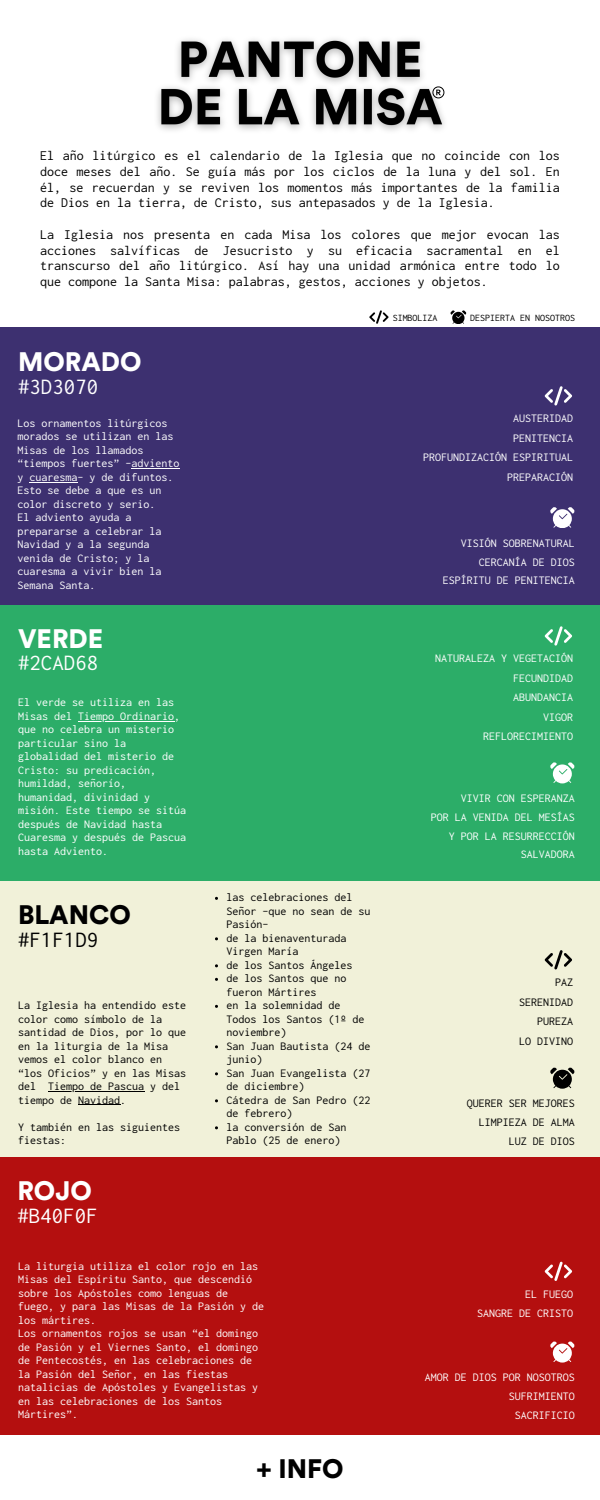
<style>
.page{position:relative;width:600px;height:1500px;background:#fff}
.page>*{position:absolute;margin:0;border:0;box-sizing:border-box;transform-origin:0 0}
.t1{font:900 26.5px "Circular Std";color:#fff}
.t2{font:900 26.5px "Circular Std";color:#000}
.t3{font:22.9px "Inconsolata";color:#fff}
.t4{font:22.9px "Inconsolata";color:#000}
.t5{font:14px/15.8px "Inconsolata";color:#000;text-align:justify}
.t6{font:12px/13.5px "Inconsolata";color:#fff;text-align:right}
.t7{font:12px/13.5px "Inconsolata";color:#000}
.t8{font:10px "Inconsolata";color:#000}
</style>
<div class="page">
<div style="left:0;top:604px;width:600px;height:278px;background:#2cad68"></div>
<div style="left:0;top:328px;width:600px;height:277px;background:#3d3070"></div>
<div style="left:0;top:881px;width:600px;height:277px;background:#f1f1d9"></div>
<div style="left:0;top:1158px;width:600px;height:277px;background:#b40f0f"></div>
<svg style="left:545px;top:386px;width:27px;height:20px"></svg>
<svg style="left:550px;top:507px;width:25px;height:21px"></svg>
<svg style="left:369px;top:310px;width:20px;height:14px"></svg>
<svg style="left:450px;top:310px;width:16px;height:14px"></svg>
<svg style="left:545px;top:626px;width:27px;height:20px"></svg>
<svg style="left:550px;top:762px;width:25px;height:21px"></svg>
<svg style="left:545px;top:950px;width:27px;height:19px"></svg>
<svg style="left:550px;top:1067px;width:25px;height:21px"></svg>
<svg style="left:545px;top:1262px;width:27px;height:19px"></svg>
<svg style="left:550px;top:1341px;width:25px;height:21px"></svg>
<img style="left:157px;top:39px;width:288px;height:92px">
<hr style="left:137px;top:468px;width:42px;height:1px;background:#fff">
<hr style="left:35px;top:482px;width:42px;height:1px;background:#fff">
<hr style="left:78px;top:721px;width:96px;height:1px;background:#fff">
<hr style="left:48px;top:1091px;width:96px;height:1px;background:#000">
<hr style="left:78px;top:1105px;width:42px;height:1px;background:#000">
<h4 class="t5" style="left:40px;top:148px;width:521px">El año litúrgico es el calendario de la Iglesia que no coincide con los doce meses del año. Se guía más por los ciclos de la luna y del sol. En él, se recuerdan y se reviven los momentos más importantes de la familia de Dios en la tierra, de Cristo, sus antepasados y de la Iglesia.</h4>
<p class="t5" style="left:40px;top:226px;width:521px">La Iglesia nos presenta en cada Misa los colores que mejor evocan las acciones salvíficas de Jesucristo y su eficacia sacramental en el transcurso del año litúrgico. Así hay una unidad armónica entre todo lo que compone la Santa Misa: palabras, gestos, acciones y objetos.</p>
<p class="t1" style="left:18px;top:350px;width:125px">MORADO</p>
<p class="t3" style="left:18px;top:375px;width:82px">#3D3070</p>
<p class="t8" style="left:393px;top:312px;width:46px">SIMBOLIZA</p>
<h4 class="t8" style="left:470px;top:312px;width:106px">DESPIERTA EN NOSOTROS</h4>
<h5 class="t6" style="left:17px;top:416px;width:164px;text-align:left">Los ornamentos litúrgicos morados se utilizan en las<br>Misas de los llamados “tiempos fuertes” -adviento y cuaresma- y de difuntos.<br>Esto se debe a que es un color discreto y serio.<br>El adviento ayuda a prepararse a celebrar la<br>Navidad y a la segunda venida de Cristo; y la cuaresma a vivir bien la<br>Semana Santa.</h5>
<h2 class="t6" style="left:423px;top:409px;width:152px;line-height:19.5px">AUSTERIDAD<br>PENITENCIA<br>PROFUNDIZACIÓN ESPIRITUAL<br>PREPARACIÓN</h2>
<h3 class="t6" style="left:443px;top:533px;width:134px;line-height:18.8px">VISIÓN SOBRENATURAL<br>CERCANÍA DE DIOS<br>ESPÍRITU DE PENITENCIA</h3>
<h2 class="t1" style="left:18px;top:626px;width:87px">VERDE</h2>
<p class="t3" style="left:18px;top:651px;width:82px">#2CAD68</p>
<h6 class="t6" style="left:18px;top:696px;width:158px;text-align:left">El verde se utiliza en las<br>Misas del</h6>
<p class="t6" style="left:18px;top:709px;width:170px;text-align:left;text-indent:60px">Tiempo Ordinario, que no celebra un misterio particular sino la globalidad del misterio de<br>Cristo: su predicación, humildad, señorío, humanidad, divinidad y misión. Este tiempo se sitúa después de Navidad hasta<br>Cuaresma y después de Pascua hasta Adviento.</p>
<h6 class="t2" style="left:18px;top:903px;width:114px">BLANCO</h6>
<h3 class="t4" style="left:18px;top:927px;width:82px">#F1F1D9</h3>
<h5 class="t7" style="left:18px;top:999px;width:170px">La Iglesia ha entendido este color como símbolo de la santidad de Dios, por lo que en la liturgia de la Misa vemos el color blanco en “los Oficios” y en las Misas del</h5>
<h2 class="t7" style="left:18px;top:1080px;width:164px;text-indent:30px">Tiempo de Pascua y del tiempo de Navidad.</h2>
<h2 class="t7" style="left:18px;top:1120px;width:164px">Y también en las siguientes fiestas:</h2>
<h5 class="t1" style="left:17px;top:1179px;width:76px">ROJO</h5>
<p class="t3" style="left:17px;top:1203px;width:82px">#B40F0F</p>
<h3 class="t7" style="left:226px;top:891px;width:146px">las celebraciones del<br>Señor -que no sean de su<br>Pasión-</h3>
<h6 class="t7" style="left:226px;top:931px;width:122px">de la bienaventurada<br>Virgen María</h6>
<h6 class="t7" style="left:226px;top:958px;width:128px">de los Santos Ángeles</h6>
<h6 class="t7" style="left:226px;top:972px;width:122px">de los Santos que no fueron Mártires</h6>
<h6 class="t7" style="left:226px;top:999px;width:140px">en la solemnidad de<br>Todos los Santos (1º de noviembre)</h6>
<h6 class="t7" style="left:226px;top:1039px;width:146px">San Juan Bautista (24 de junio)</h6>
<h6 class="t7" style="left:226px;top:1066px;width:146px">San Juan Evangelista (27 de diciembre)</h6>
<h6 class="t7" style="left:226px;top:1093px;width:146px">Cátedra de San Pedro (22 de febrero)</h6>
<h6 class="t7" style="left:226px;top:1120px;width:122px">la conversión de San<br>Pablo (25 de enero)</h6>
<h6 class="t6" style="left:18px;top:1259px;width:248px;text-align:left">La liturgia utiliza el color rojo en las Misas del Espíritu Santo, que descendió sobre los Apóstoles como lenguas de fuego, y para las Misas de la Pasión y de los mártires.<br>Los ornamentos rojos se usan “el domingo de Pasión y el Viernes Santo, el domingo de Pentecostés, en las celebraciones de la Pasión del Señor, en las fiestas natalicias de Apóstoles y Evangelistas y en las celebraciones de los Santos Mártires”.</h6>
<p class="t2" style="left:256px;top:1457px;width:89px">+ INFO</p>
<h5 class="t6" style="left:435px;top:649px;width:140px;line-height:19.5px">NATURALEZA Y VEGETACIÓN<br>FECUNDIDAD<br>ABUNDANCIA<br>VIGOR<br>REFLORECIMIENTO</h5>
<p class="t6" style="left:431px;top:789px;width:146px;line-height:18.8px">VIVIR CON ESPERANZA<br>POR LA VENIDA DEL MESÍAS<br>Y POR LA RESURRECCIÓN<br>SALVADORA</p>
<h6 class="t7" style="left:519px;top:973px;width:56px;line-height:19.5px;text-align:right">PAZ<br>SERENIDAD<br>PUREZA<br>LO DIVINO</h6>
<h6 class="t7" style="left:467px;top:1094px;width:110px;line-height:18.8px;text-align:right">QUERER SER MEJORES<br>LIMPIEZA DE ALMA<br>LUZ DE DIOS</h6>
<p class="t6" style="left:477px;top:1284px;width:98px;line-height:19.5px">EL FUEGO<br>SANGRE DE CRISTO</p>
<h5 class="t6" style="left:425px;top:1368px;width:152px;line-height:18.8px">AMOR DE DIOS POR NOSOTROS<br>SUFRIMIENTO<br>SACRIFICIO</h5>
</div>
